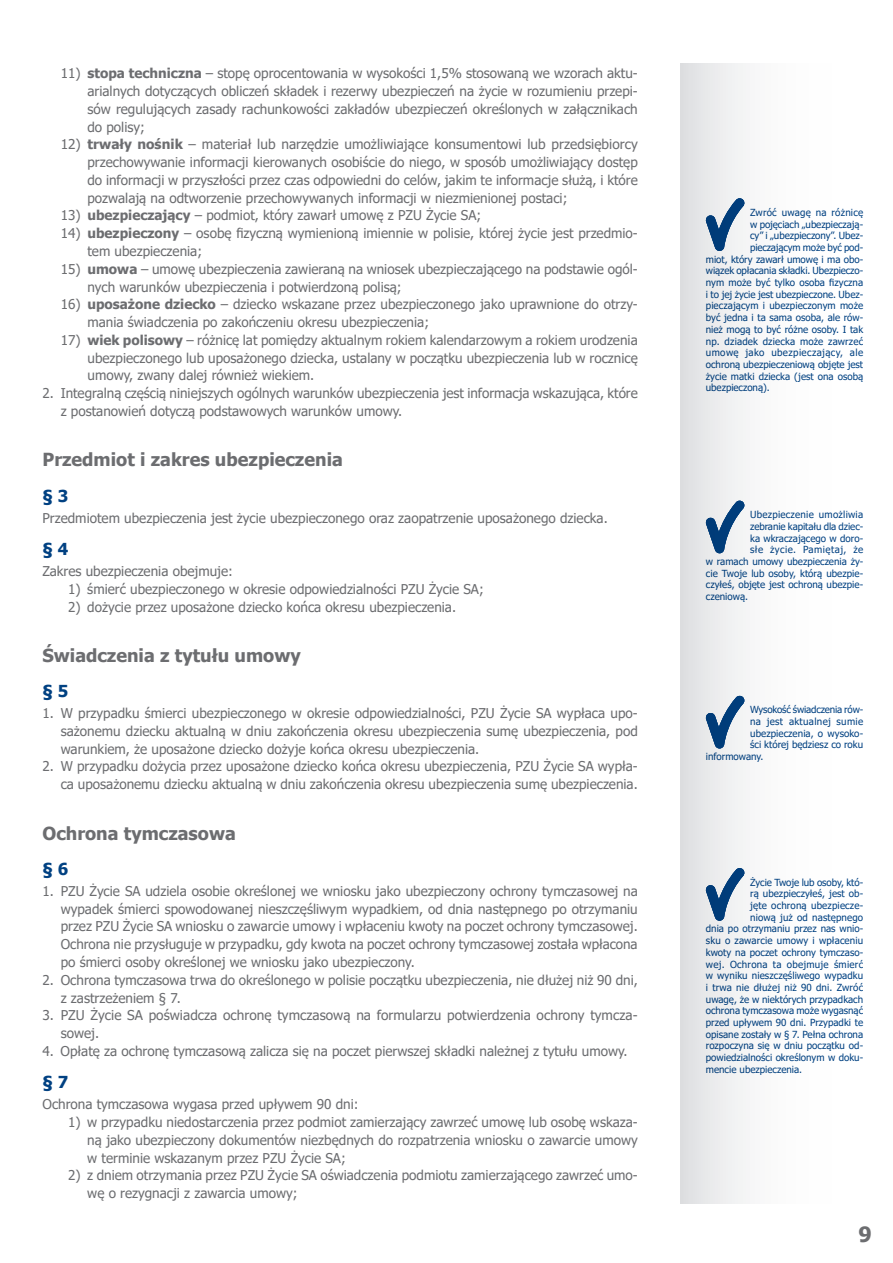
<style>
.page{position:relative;width:893px;height:1263px;background:#fff}
.page>*{position:absolute;margin:0;border:0;box-sizing:border-box;transform-origin:0 0}
.t1{font:700 21px "Tahoma";color:#6c6d70}
.t2{font:700 18px "Tahoma";color:#6c6d70}
.t3{font:700 16.5px "Tahoma";color:#014182}
.t4{font:13.5px/17.7px "Tahoma";color:#6c6d70}
.t5{font:9.75px "Tahoma";color:#014182}
.t6{font:9.75px "Tahoma";letter-spacing:.025em;color:#014182}
.t7{font:9.75px "Tahoma";letter-spacing:.04em;color:#014182}
.t8{font:9.75px "Tahoma";letter-spacing:-.02em;color:#014182}
.t9{font:9.75px "Tahoma";letter-spacing:.045em;color:#014182}
.t10{font:9.75px "Tahoma";letter-spacing:.03em;color:#014182}
.t11{font:9.75px "Tahoma";letter-spacing:.02em;color:#014182}
.s1{font-weight:700}
</style>
<div class="page">
<div style="left:680px;top:64px;width:213px;height:1139px;background:linear-gradient(to right,#e7e8ea,#fff)"></div>
<svg style="left:705px;top:500px;width:40px;height:53px"></svg>
<svg style="left:705px;top:695px;width:40px;height:53px"></svg>
<svg style="left:705px;top:867px;width:40px;height:54px"></svg>
<svg style="left:705px;top:198px;width:40px;height:53px"></svg>
<p class="t4" style="left:87px;top:65px;width:552px;text-align:justify;text-indent:-27px">11) <span class="s1">stopa techniczna</span> – stopę oprocentowania w wysokości 1,5% stosowaną we wzorach aktu&shy;arialnych dotyczących obliczeń składek i rezerwy ubezpieczeń na życie w rozumieniu przepi&shy;sów regulujących zasady rachunkowości zakładów ubezpieczeń określonych w załącznikach do polisy;</p>
<p class="t4" style="left:87px;top:136px;width:552px;text-align:justify;text-indent:-27px">12) <span class="s1">trwały nośnik</span> – materiał lub narzędzie umożliwiające konsumentowi lub przedsiębiorcy przechowywanie informacji kierowanych osobiście do niego, w sposób umożliwiający dostęp do informacji w przyszłości przez czas odpowiedni do celów, jakim te informacje służą, i które pozwalają na odtworzenie przechowywanych informacji w niezmienionej postaci;</p>
<p class="t4" style="left:61px;top:207px;width:422px">13) <span class="s1">ubezpieczający</span> – podmiot, który zawarł umowę z PZU Życie SA;</p>
<p class="t4" style="left:87px;top:225px;width:552px;text-indent:-27px">14) <span class="s1">ubezpieczony</span> – osobę fizyczną wymienioną imiennie w polisie, której życie jest przedmio&shy;tem ubezpieczenia;</p>
<p class="t4" style="left:87px;top:261px;width:552px;text-indent:-27px">15) <span class="s1">umowa</span> – umowę ubezpieczenia zawieraną na wniosek ubezpieczającego na podstawie ogól&shy;nych warunków ubezpieczenia i potwierdzoną polisą;</p>
<p class="t4" style="left:87px;top:296px;width:552px;text-indent:-27px">16) <span class="s1">uposażone dziecko</span> – dziecko wskazane przez ubezpieczonego jako uprawnione do otrzy&shy;mania świadczenia po zakończeniu okresu ubezpieczenia;</p>
<p class="t4" style="left:87px;top:332px;width:552px;text-align:justify;text-indent:-27px">17) <span class="s1">wiek polisowy</span> – różnicę lat pomiędzy aktualnym rokiem kalendarzowym a rokiem urodzenia ubezpieczonego lub uposażonego dziecka, ustalany w początku ubezpieczenia lub w rocznicę umowy, zwany dalej również wiekiem.</p>
<p class="t4" style="left:61px;top:385px;width:579px;text-indent:-18px">2. Integralną częścią niniejszych ogólnych warunków ubezpieczenia jest informacja wskazująca, które z postanowień dotyczą podstawowych warunków umowy.</p>
<h2 class="t2" style="left:43px;top:447px;width:302px">Przedmiot i zakres ubezpieczenia</h2>
<p class="t3" style="left:43px;top:484px;width:27px">§ 3</p>
<p class="t4" style="left:43px;top:510px;width:567px">Przedmiotem ubezpieczenia jest życie ubezpieczonego oraz zaopatrzenie uposażonego dziecka.</p>
<p class="t3" style="left:43px;top:538px;width:27px">§ 4</p>
<p class="t4" style="left:43px;top:563px;width:192px">Zakres ubezpieczenia obejmuje:</p>
<p class="t4" style="left:68px;top:581px;width:417px">1) śmierć ubezpieczonego w okresie odpowiedzialności PZU Życie SA;</p>
<p class="t4" style="left:68px;top:598px;width:390px">2) dożycie przez uposażone dziecko końca okresu ubezpieczenia.</p>
<h2 class="t2" style="left:43px;top:643px;width:260px">Świadczenia z tytułu umowy</h2>
<p class="t3" style="left:43px;top:680px;width:27px">§ 5</p>
<p class="t4" style="left:61px;top:705px;width:579px;text-align:justify;text-indent:-18px">1. W przypadku śmierci ubezpieczonego w okresie odpowiedzialności, PZU Życie SA wypłaca upo&shy;sażonemu dziecku aktualną w dniu zakończenia okresu ubezpieczenia sumę ubezpieczenia, pod warunkiem, że uposażone dziecko dożyje końca okresu ubezpieczenia.</p>
<p class="t4" style="left:43px;top:758px;width:597px;text-align:right">2. W przypadku dożycia przez uposażone dziecko końca okresu ubezpieczenia, PZU Życie SA wypła&shy;ca uposażonemu dziecku aktualną w dniu zakończenia okresu ubezpieczenia sumę ubezpieczenia.</p>
<h2 class="t2" style="left:43px;top:820px;width:195px">Ochrona tymczasowa</h2>
<p class="t3" style="left:43px;top:857px;width:27px">§ 6</p>
<p class="t4" style="left:61px;top:883px;width:579px;text-align:justify;text-indent:-18px">1. PZU Życie SA udziela osobie określonej we wniosku jako ubezpieczony ochrony tymczasowej na wypadek śmierci spowodowanej nieszczęśliwym wypadkiem, od dnia następnego po otrzymaniu przez PZU Życie SA wniosku o zawarcie umowy i wpłaceniu kwoty na poczet ochrony tymczasowej.<br>Ochrona nie przysługuje w przypadku, gdy kwota na poczet ochrony tymczasowej została wpłacona po śmierci osoby określonej we wniosku jako ubezpieczony.</p>
<p class="t4" style="left:61px;top:972px;width:579px;text-indent:-18px">2. Ochrona tymczasowa trwa do określonego w polisie początku ubezpieczenia, nie dłużej niż 90 dni, z zastrzeżeniem § 7.</p>
<p class="t4" style="left:61px;top:1007px;width:578px;text-indent:-18px">3. PZU Życie SA poświadcza ochronę tymczasową na formularzu potwierdzenia ochrony tymcza&shy;sowej.</p>
<p class="t4" style="left:43px;top:1043px;width:587px">4. Opłatę za ochronę tymczasową zalicza się na poczet pierwszej składki należnej z tytułu umowy.</p>
<p class="t3" style="left:43px;top:1071px;width:27px">§ 7</p>
<p class="t4" style="left:43px;top:1096px;width:318px">Ochrona tymczasowa wygasa przed upływem 90 dni:</p>
<p class="t4" style="left:87px;top:1114px;width:552px;text-align:justify;text-indent:-19px">1) w przypadku niedostarczenia przez podmiot zamierzający zawrzeć umowę lub osobę wskaza&shy;ną jako ubezpieczony dokumentów niezbędnych do rozpatrzenia wniosku o zawarcie umowy w terminie wskazanym przez PZU Życie SA;</p>
<p class="t4" style="left:87px;top:1167px;width:552px;text-indent:-19px">2) z dniem otrzymania przez PZU Życie SA oświadczenia podmiotu zamierzającego zawrzeć umo&shy;wę o rezygnacji z zawarcia umowy;</p>
<p class="t11" style="left:750px;top:206px;width:115px">Zwróć uwagę na różnicę</p>
<p class="t5" style="left:750px;top:217px;width:115px">w pojęciach „ubezpieczają-</p>
<p class="t5" style="left:750px;top:229px;width:115px">cy” i „ubezpieczony”. Ubez-</p>
<p class="t5" style="left:750px;top:241px;width:115px">pieczającym może być pod-</p>
<p class="t5" style="left:706px;top:253px;width:159px">miot, który zawarł umowę i ma obo-</p>
<p class="t5" style="left:706px;top:264px;width:159px">wiązek opłacania składki. Ubezpieczo-</p>
<p class="t5" style="left:706px;top:276px;width:159px">nym może być tylko osoba fizyczna</p>
<p class="t5" style="left:706px;top:288px;width:159px">i to jej życie jest ubezpieczone. Ubez-</p>
<p class="t5" style="left:706px;top:299px;width:159px">pieczającym i ubezpieczonym może</p>
<p class="t5" style="left:706px;top:311px;width:159px">być jedna i ta sama osoba, ale rów-</p>
<p class="t5" style="left:706px;top:323px;width:159px">nież mogą to być różne osoby. I tak</p>
<p class="t5" style="left:706px;top:334px;width:159px">np. dziadek dziecka może zawrzeć</p>
<p class="t7" style="left:706px;top:346px;width:159px">umowę jako ubezpieczający, ale</p>
<p class="t5" style="left:706px;top:358px;width:159px">ochroną ubezpieczeniową objęte jest</p>
<p class="t5" style="left:706px;top:370px;width:159px">życie matki dziecka (jest ona osobą</p>
<p class="t5" style="left:706px;top:381px;width:65px">ubezpieczoną).</p>
<p class="t6" style="left:750px;top:508px;width:115px">Ubezpieczenie umożliwia</p>
<p class="t5" style="left:750px;top:520px;width:115px">zebranie kapitału dla dziec-</p>
<p class="t5" style="left:750px;top:531px;width:115px">ka wkraczającego w doro-</p>
<p class="t9" style="left:750px;top:543px;width:115px">słe życie. Pamiętaj, że</p>
<p class="t5" style="left:706px;top:555px;width:159px">w ramach umowy ubezpieczenia ży-</p>
<p class="t5" style="left:706px;top:567px;width:159px">cie Twoje lub osoby, którą ubezpie-</p>
<p class="t5" style="left:706px;top:578px;width:159px">czyłeś, objęte jest ochroną ubezpie-</p>
<p class="t5" style="left:706px;top:590px;width:44px">czeniową.</p>
<p class="t8" style="left:750px;top:703px;width:115px">Wysokość świadczenia rów-</p>
<p class="t10" style="left:750px;top:715px;width:115px">na jest aktualnej sumie</p>
<p class="t5" style="left:750px;top:727px;width:115px">ubezpieczenia, o wysoko-</p>
<p class="t5" style="left:750px;top:738px;width:115px">ści której będziesz co roku</p>
<p class="t5" style="left:706px;top:750px;width:59px">informowany.</p>
<p class="t5" style="left:750px;top:875px;width:115px">Życie Twoje lub osoby, któ-</p>
<p class="t5" style="left:750px;top:887px;width:115px">rą ubezpieczyłeś, jest ob-</p>
<p class="t5" style="left:750px;top:899px;width:115px">jęte ochroną ubezpiecze-</p>
<p class="t5" style="left:750px;top:911px;width:115px">niową już od następnego</p>
<p class="t5" style="left:706px;top:922px;width:159px">dnia po otrzymaniu przez nas wnio-</p>
<p class="t5" style="left:706px;top:934px;width:159px">sku o zawarcie umowy i wpłaceniu</p>
<p class="t5" style="left:706px;top:946px;width:159px">kwoty na poczet ochrony tymczaso-</p>
<p class="t6" style="left:706px;top:957px;width:159px">wej. Ochrona ta obejmuje śmierć</p>
<p class="t5" style="left:706px;top:969px;width:159px">w wyniku nieszczęśliwego wypadku</p>
<p class="t5" style="left:706px;top:981px;width:159px">i trwa nie dłużej niż 90 dni. Zwróć</p>
<p class="t5" style="left:706px;top:992px;width:159px">uwagę, że w niektórych przypadkach</p>
<p class="t5" style="left:706px;top:1004px;width:159px">ochrona tymczasowa może wygasnąć</p>
<p class="t5" style="left:706px;top:1016px;width:159px">przed upływem 90 dni. Przypadki te</p>
<p class="t5" style="left:706px;top:1028px;width:159px">opisane zostały w § 7. Pełna ochrona</p>
<p class="t5" style="left:706px;top:1039px;width:159px">rozpoczyna się w dniu początku od-</p>
<p class="t5" style="left:706px;top:1051px;width:159px">powiedzialności określonym w doku-</p>
<p class="t5" style="left:706px;top:1063px;width:98px">mencie ubezpieczenia.</p>
<h1 class="t1" style="left:858px;top:1220px;width:15px">9</h1>
</div>
